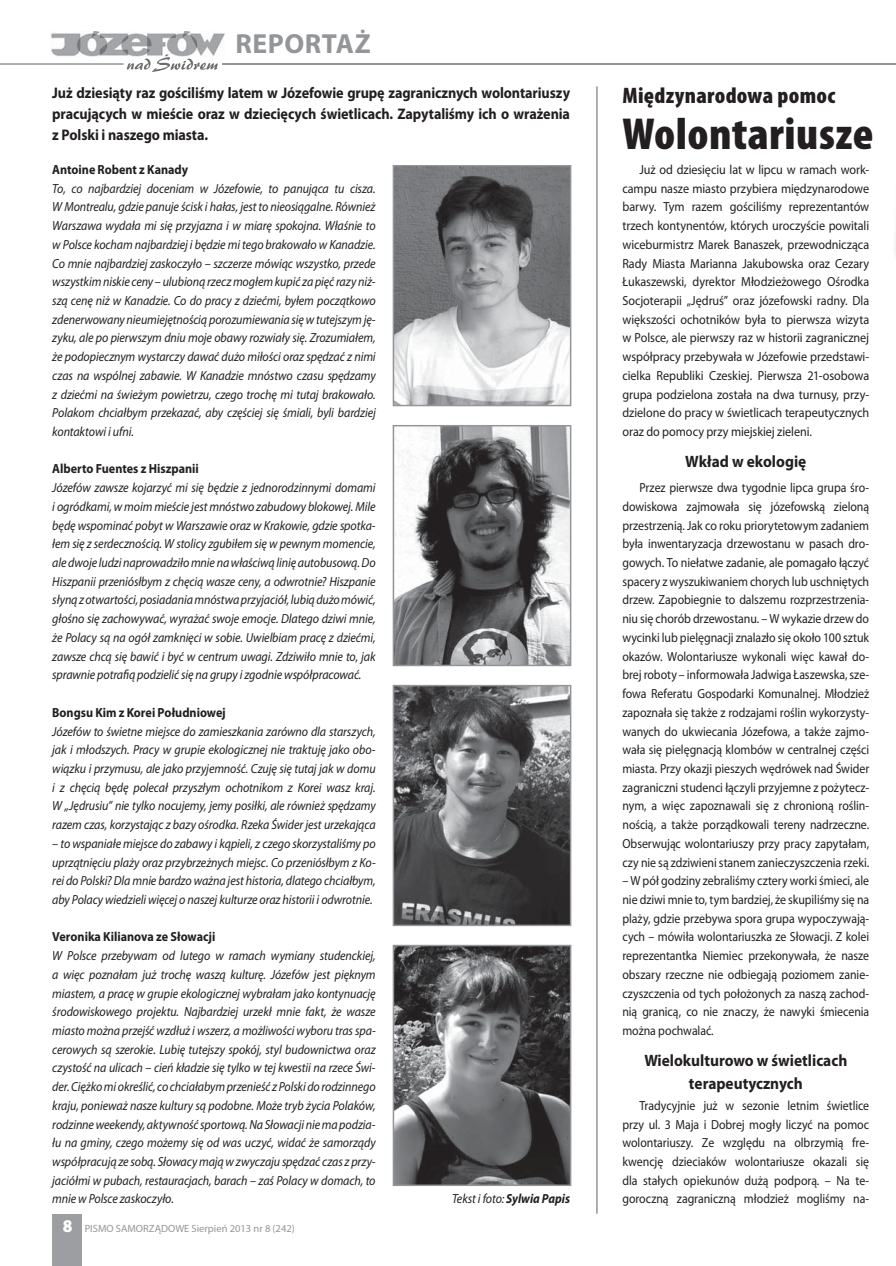
<style>
.page{position:relative;width:896px;height:1266px;background:#fff}
.page>*{position:absolute;margin:0;border:0;box-sizing:border-box;transform-origin:0 0}
.t1{font:900 condensed 45px "Myriad Pro";letter-spacing:.01em;color:#231f20;scale:1.04 1}
.t2{font:700 27.75px "Myriad Pro";letter-spacing:.02em;color:#939598}
.t3{font:900 condensed 22.5px "Myriad Pro";letter-spacing:.01em;color:#231f20;scale:1.04 1}
.t4{font:700 16.5px/22.5px "Myriad Pro";color:#231f20;text-align:center;scale:.93 1}
.t5{font:700 15.3px/21px "Myriad Pro";letter-spacing:-.01em;color:#231f20;text-align:justify;scale:.92 1}
.t6{font:italic 13.2px/18.8px "Myriad Pro";letter-spacing:-.01em;color:#231f20;text-align:justify;scale:.91 1}
.t7{font:13.2px/18.8px "Myriad Pro";letter-spacing:-.005em;color:#231f20;text-align:justify;scale:.9 1}
.t8{font:13.2px/18.8px "Myriad Pro";letter-spacing:-.005em;color:#231f20;text-align:justify;scale:.92 1}
.t9{font:700 13.2px "Myriad Pro";color:#231f20;scale:.92 1}
.t10{font:10.5px "Myriad Pro";color:#939598}
.s1{font-weight:700}
.s2{font-weight:900;font-size:18px;color:#fff}
</style>
<div class="page">
<hr style="left:222px;top:63px;width:673px;height:2px;background:#939598">
<hr style="left:0;top:63px;width:123px;height:2px;background:#939598">
<img style="left:51px;top:31px;width:173px;height:26px">
<svg style="left:127px;top:54px;width:91px;height:18px"></svg>
<div style="left:52px;top:1213px;width:30px;height:52px;background:#9c9ea1"></div>
<img style="left:395px;top:428px;width:173px;height:235px">
<div style="left:392px;top:425px;width:179px;height:241px;border:2px solid #939598"></div>
<img style="left:395px;top:168px;width:173px;height:235px">
<div style="left:392px;top:165px;width:179px;height:241px;border:2px solid #939598"></div>
<img style="left:395px;top:947px;width:173px;height:235px">
<div style="left:392px;top:944px;width:179px;height:241px;border:2px solid #939598"></div>
<img style="left:395px;top:688px;width:173px;height:235px">
<div style="left:392px;top:685px;width:179px;height:241px;border:2px solid #939598"></div>
<hr style="left:596px;top:86px;width:1px;height:1127px;background:#939598">
<h2 class="t2" style="left:235px;top:33px;width:137px">REPORTAŻ</h2>
<p class="t5" style="left:52px;top:84px;width:564px">Już dziesiąty raz gościliśmy latem w Józefowie grupę zagranicznych wolontariuszy pracujących w mieście oraz w dziecięcych świetlicach. Zapytaliśmy ich o wrażenia z Polski i naszego miasta.</p>
<p class="t9" style="left:52px;top:164px;width:149px">Antoine Robent z Kanady</p>
<p class="t6" style="left:52px;top:180px;width:357px">To, co najbardziej doceniam w Józefowie, to panująca tu cisza.<br>W Montrealu, gdzie panuje ścisk i hałas, jest to nieosiągalne. Również Warszawa wydała mi się przyjazna i w miarę spokojna. Właśnie to w Polsce kocham najbardziej i będzie mi tego brakowało w Kanadzie.<br>Co mnie najbardziej zaskoczyło – szczerze mówiąc wszystko, przede wszystkim niskie ceny – ulubioną rzecz mogłem kupić za pięć razy niż&shy;szą cenę niż w Kanadzie. Co do pracy z dziećmi, byłem początkowo zdenerwowany nieumiejętnością porozumiewania się w tutejszym ję&shy;zyku, ale po pierwszym dniu moje obawy rozwiały się. Zrozumiałem, że podopiecznym wystarczy dawać dużo miłości oraz spędzać z nimi czas na wspólnej zabawie. W Kanadzie mnóstwo czasu spędzamy z dziećmi na świeżym powietrzu, czego trochę mi tutaj brakowało.<br>Polakom chciałbym przekazać, aby częściej się śmiali, byli bardziej kontaktowi i ufni.</p>
<p class="t9" style="left:52px;top:464px;width:161px">Alberto Fuentes z Hiszpanii</p>
<p class="t6" style="left:52px;top:479px;width:357px">Józefów zawsze kojarzyć mi się będzie z jednorodzinnymi domami i ogródkami, w moim mieście jest mnóstwo zabudowy blokowej. Mile będę wspominać pobyt w Warszawie oraz w Krakowie, gdzie spotka&shy;łem się z serdecznością. W stolicy zgubiłem się w pewnym momencie, ale dwoje ludzi naprowadziło mnie na właściwą linię autobusową. Do Hiszpanii przeniósłbym z chęcią wasze ceny, a odwrotnie? Hiszpanie słyną z otwartości, posiadania mnóstwa przyjaciół, lubią dużo mówić, głośno się zachowywać, wyrażać swoje emocje. Dlatego dziwi mnie, że Polacy są na ogół zamknięci w sobie. Uwielbiam pracę z dziećmi, zawsze chcą się bawić i być w centrum uwagi. Zdziwiło mnie to, jak sprawnie potrafią podzielić się na grupy i zgodnie współpracować.</p>
<p class="t9" style="left:52px;top:707px;width:190px">Bongsu Kim z Korei Południowej</p>
<p class="t6" style="left:52px;top:723px;width:357px">Józefów to świetne miejsce do zamieszkania zarówno dla starszych, jak i młodszych. Pracy w grupie ekologicznej nie traktuję jako obo&shy;wiązku i przymusu, ale jako przyjemność. Czuję się tutaj jak w domu i z chęcią będę polecał przyszłym ochotnikom z Korei wasz kraj.<br>W „Jędrusiu” nie tylko nocujemy, jemy posiłki, ale również spędzamy razem czas, korzystając z bazy ośrodka. Rzeka Świder jest urzekająca</p>
<p class="t6" style="left:52px;top:835px;width:357px">– to wspaniałe miejsce do zabawy i kąpieli, z czego skorzystaliśmy po uprzątnięciu plaży oraz przybrzeżnych miejsc. Co przeniósłbym z Ko&shy;rei do Polski? Dla mnie bardzo ważna jest historia, dlatego chciałbym, aby Polacy wiedzieli więcej o naszej kulturze oraz historii i odwrotnie.</p>
<p class="t9" style="left:52px;top:932px;width:179px">Veronika Kilianova ze Słowacji</p>
<p class="t6" style="left:52px;top:947px;width:357px">W Polsce przebywam od lutego w ramach wymiany studenckiej, a więc poznałam już trochę waszą kulturę. Józefów jest pięknym miastem, a pracę w grupie ekologicznej wybrałam jako kontynuację środowiskowego projektu. Najbardziej urzekł mnie fakt, że wasze miasto można przejść wzdłuż i wszerz, a możliwości wyboru tras spa&shy;cerowych są szerokie. Lubię tutejszy spokój, styl budownictwa oraz czystość na ulicach – cień kładzie się tylko w tej kwestii na rzece Świ&shy;der. Ciężko mi określić, co chciałabym przenieść z Polski do rodzinnego kraju, ponieważ nasze kultury są podobne. Może tryb życia Polaków, rodzinne weekendy, aktywność sportową. Na Słowacji nie ma podzia&shy;łu na gminy, czego możemy się od was uczyć, widać że samorządy współpracują ze sobą. Słowacy mają w zwyczaju spędzać czas z przy&shy;jaciółmi w pubach, restauracjach, barach – zaś Polacy w domach, to mnie w Polsce zaskoczyło.</p>
<p class="t6" style="left:452px;top:1190px;width:131px">Tekst i foto: <span class="s1">Sylwia Papis</span></p>
<p class="t10" style="left:63px;top:1224px;width:233px"><span class="s2">8</span> PISMO SAMORZĄDOWE Sierpień 2013 nr 8 (242)</p>
<h3 class="t3" style="left:622px;top:87px;width:206px">Międzynarodowa pomoc</h3>
<h1 class="t1" style="left:622px;top:117px;width:243px">Wolontariusze</h1>
<p class="t8" style="left:622px;top:161px;width:270px;text-indent:17px">Już od dziesięciu lat w lipcu w ramach work&shy;campu nasze miasto przybiera międzynarodowe barwy. Tym razem gościliśmy reprezentantów trzech kontynentów, których uroczyście powitali wiceburmistrz Marek Banaszek, przewodnicząca Rady Miasta Marianna Jakubowska oraz Cezary Łukaszewski, dyrektor Młodzieżowego Ośrodka Socjoterapii „Jędruś” oraz józefowski radny. Dla większości ochotników była to pierwsza wizyta w Polsce, ale pierwszy raz w historii zagranicznej współpracy przebywała w Józefowie przedstawi&shy;cielka Republiki Czeskiej. Pierwsza 21-osobowa grupa podzielona została na dwa turnusy, przy&shy;dzielone do pracy w świetlicach terapeutycznych oraz do pomocy przy miejskiej zieleni.</p>
<p class="t4" style="left:685px;top:452px;width:132px">Wkład w ekologię</p>
<p class="t7" style="left:622px;top:479px;width:276px;text-indent:17px">Przez pierwsze dwa tygodnie lipca grupa śro&shy;dowiskowa zajmowała się józefowską zieloną przestrzenią. Jak co roku priorytetowym zadaniem była inwentaryzacja drzewostanu w pasach dro&shy;gowych. To niełatwe zadanie, ale pomagało łączyć spacery z wyszukiwaniem chorych lub uschniętych drzew. Zapobiegnie to dalszemu rozprzestrzenia&shy;niu się chorób drzewostanu. – W wykazie drzew do wycinki lub pielęgnacji znalazło się około 100 sztuk okazów. Wolontariusze wykonali więc kawał do&shy;brej roboty – informowała Jadwiga Łaszewska, sze&shy;fowa Referatu Gospodarki Komunalnej. Młodzież zapoznała się także z rodzajami roślin wykorzysty&shy;wanych do ukwiecania Józefowa, a także zajmo&shy;wała się pielęgnacją klombów w centralnej części miasta. Przy okazji pieszych wędrówek nad Świder zagraniczni studenci łączyli przyjemne z pożytecz&shy;nym, a więc zapoznawali się z chronioną roślin&shy;nością, a także porządkowali tereny nadrzeczne.<br>Obserwując wolontariuszy przy pracy zapytałam, czy nie są zdziwieni stanem zanieczyszczenia rzeki.</p>
<p class="t7" style="left:622px;top:872px;width:276px">– W pół godziny zebraliśmy cztery worki śmieci, ale nie dziwi mnie to, tym bardziej, że skupiliśmy się na plaży, gdzie przebywa spora grupa wypoczywają&shy;cych – mówiła wolontariuszka ze Słowacji. Z kolei reprezentantka Niemiec przekonywała, że nasze obszary rzeczne nie odbiegają poziomem zanie&shy;czyszczenia od tych położonych za naszą zachod&shy;nią granicą, co nie znaczy, że nawyki śmiecenia można pochwalać.</p>
<p class="t4" style="left:644px;top:1051px;width:220px">Wielokulturowo w świetlicach terapeutycznych</p>
<p class="t7" style="left:622px;top:1097px;width:276px;text-indent:17px">Tradycyjnie już w sezonie letnim świetlice przy ul. 3 Maja i Dobrej mogły liczyć na pomoc wolontariuszy. Ze względu na olbrzymią fre&shy;kwencję dzieciaków wolontariusze okazali się dla stałych opiekunów dużą podporą. – Na te&shy;goroczną zagraniczną młodzież mogliśmy na-</p>
</div>
